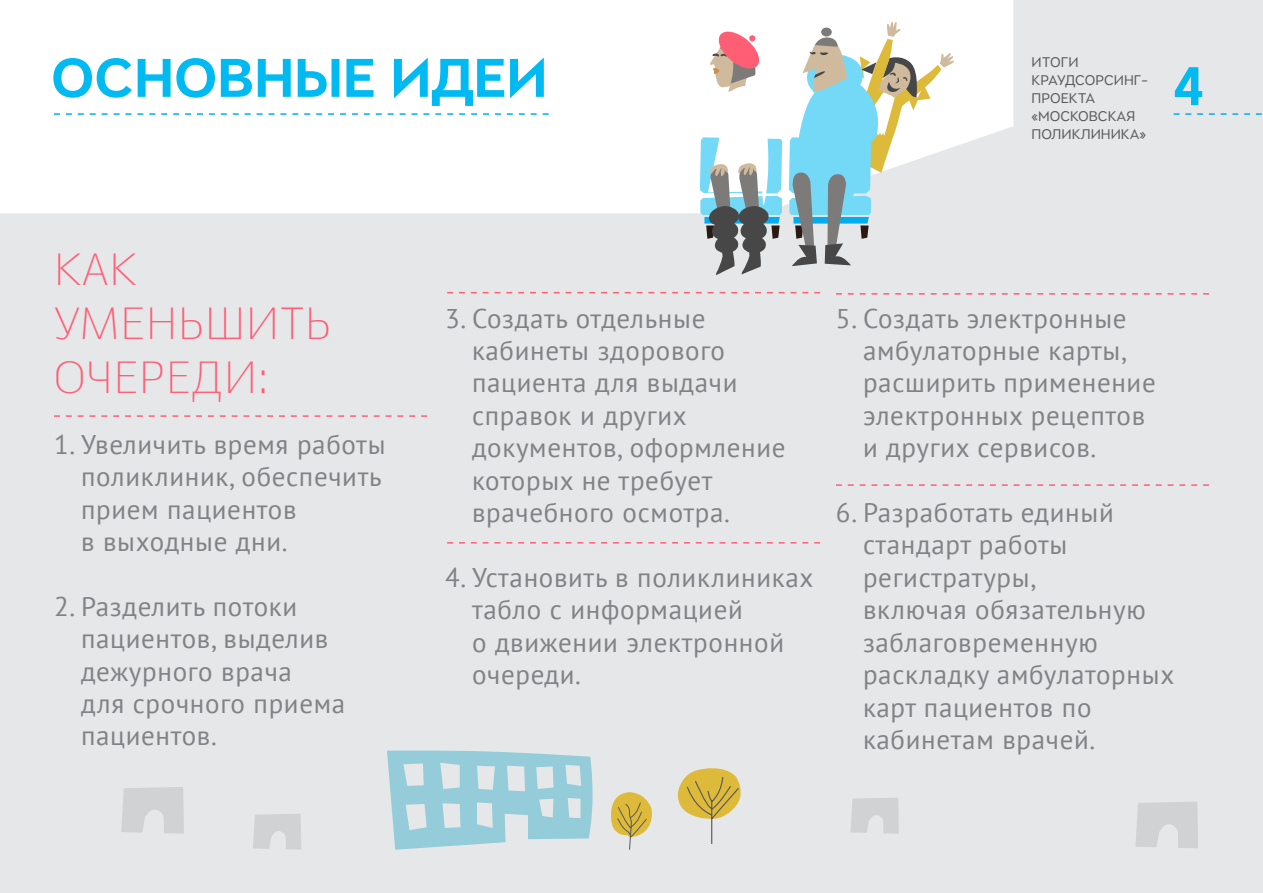
<style>
.page{position:relative;width:1263px;height:893px;background:#e6e7e9}
.page>*{position:absolute;margin:0;border:0;box-sizing:border-box;transform-origin:0 0}
.t1{font:700 58.35px "Littera Plain";color:#00baf1}
.t2{font:300 45px/54px "ALS Ekibastuz";color:#ff5e75}
.t3{font:27px/32.4px "PT Sans";letter-spacing:.025em;color:#808285}
.t4{font:15px/18px "Littera Plain";color:#57585a}
</style>
<div class="page">
<div style="left:0;top:0;width:1013px;height:213px;background:#fff"></div>
<svg style="left:54px;top:113px;width:495px;height:2px"></svg>
<svg style="left:54px;top:415px;width:373px;height:2px"></svg>
<svg style="left:447px;top:292px;width:373px;height:1px"></svg>
<svg style="left:447px;top:542px;width:373px;height:2px"></svg>
<svg style="left:836px;top:484px;width:373px;height:2px"></svg>
<svg style="left:836px;top:293px;width:373px;height:2px"></svg>
<svg style="left:1174px;top:113px;width:88px;height:2px"></svg>
<svg style="left:677px;top:768px;width:64px;height:76px"></svg>
<svg style="left:387px;top:750px;width:205px;height:100px"></svg>
<svg style="left:611px;top:792px;width:41px;height:58px"></svg>
<svg style="left:1135px;top:802px;width:63px;height:46px"></svg>
<svg style="left:121px;top:787px;width:63px;height:47px"></svg>
<svg style="left:253px;top:814px;width:48px;height:36px"></svg>
<svg style="left:851px;top:798px;width:48px;height:36px"></svg>
<svg style="left:789px;top:22px;width:166px;height:244px"></svg>
<svg style="left:700px;top:29px;width:82px;height:246px;background:#c5c8cc"></svg>
<p class="t1" style="left:51px;top:42px;width:498px">ОСНОВНЫЕ ИДЕИ</p>
<p class="t4" style="left:1031px;top:53px;width:118px">ИТОГИ<br>КРАУДСОРСИНГ-<br>ПРОЕКТА «МОСКОВСКАЯ<br>ПОЛИКЛИНИКА»</p>
<h1 class="t1" style="left:1174px;top:50px;width:31px">4</h1>
<p class="t2" style="left:54px;top:242px;width:280px">КАК<br>УМЕНЬШИТЬ<br>ОЧЕРЕДИ:</p>
<p class="t3" style="left:81px;top:428px;width:306px;text-indent:-27px">1. Увеличить время работы поликлиник, обеспечить прием пациентов<br>в выходные дни.</p>
<p class="t3" style="left:81px;top:590px;width:266px;text-indent:-27px">2. Разделить потоки пациентов, выделив дежурного врача<br>для срочного приема пациентов.</p>
<p class="t3" style="left:472px;top:301px;width:315px;text-indent:-27px">3. Создать отдельные кабинеты здорового пациента для выдачи справок и других документов, оформление которых не требует врачебного осмотра.</p>
<p class="t3" style="left:472px;top:561px;width:343px;text-indent:-27px">4. Установить в поликлиниках табло с информацией<br>о движении электронной очереди.</p>
<p class="t3" style="left:863px;top:301px;width:294px;text-indent:-27px">5. Создать электронные амбулаторные карты, расширить применение электронных рецептов и других сервисов.</p>
<p class="t3" style="left:863px;top:496px;width:313px;text-indent:-27px">6. Разработать единый стандарт работы регистратуры,<br>включая обязательную заблаговременную раскладку амбулаторных карт пациентов по кабинетам врачей.</p>
</div>
